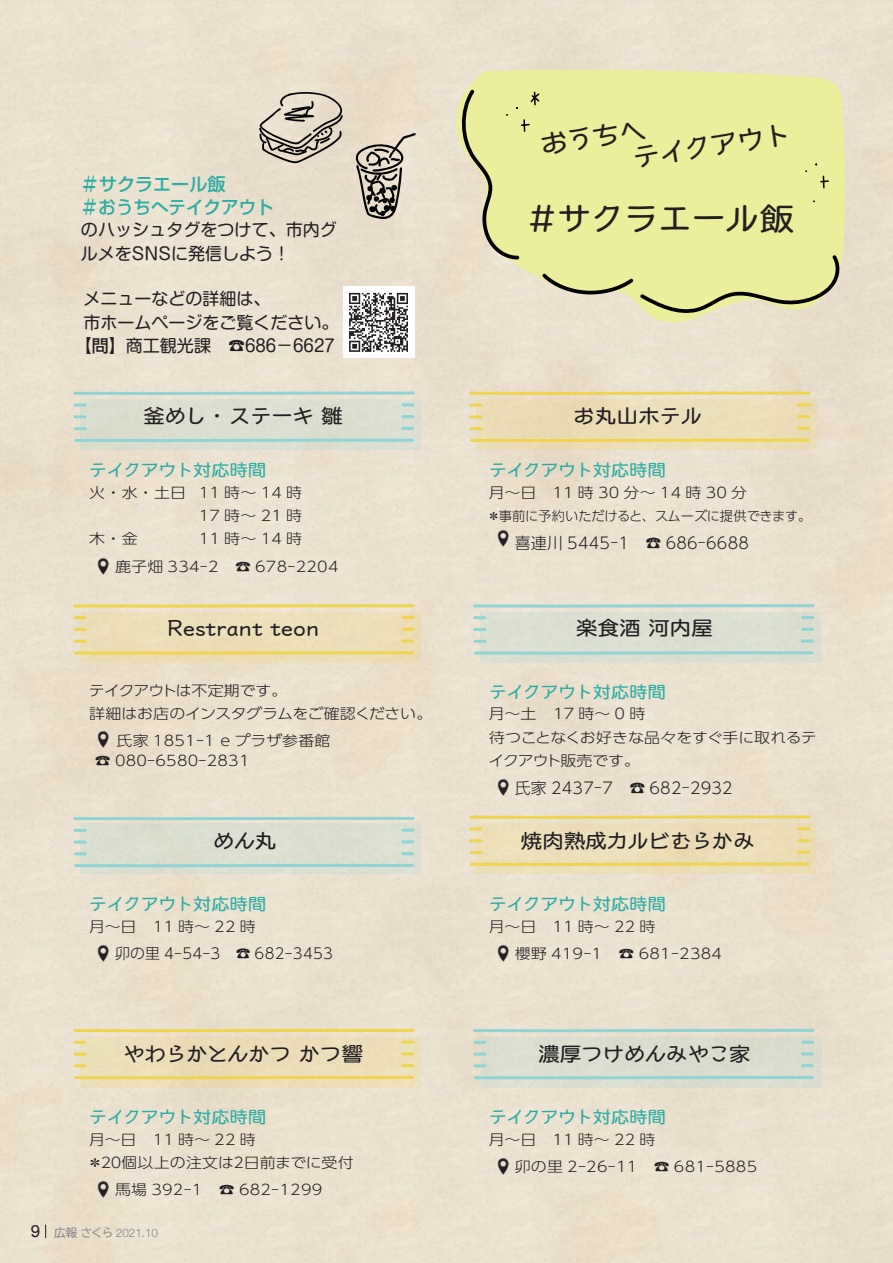
<style>
.page{position:relative;width:893px;height:1263px;background:#fff}
.page>*{position:absolute;margin:0;border:0;box-sizing:border-box;transform-origin:0 0}
.t1{font:500 30.6px "TB Cine R Go Std";letter-spacing:-.01em;color:#231f20;scale:1.11 1}
.t2{font:500 24.9px/27.5px "TB Cine R Go Std";color:#231f20;scale:1.11 1}
.t3{font:500 19.2px "TB Cine R Go Std";letter-spacing:.015em;color:#231f20;scale:1.11 1}
.t4{font:500 19.2px "TB Cine R Go Std";letter-spacing:-.005em;color:#231f20;scale:1.11 1}
.t5{font:500 18px/23.2px "Shin Go Pro";color:#2cada3}
.t6{font:16.95px/23.2px "Shin M Go Pro";color:#231f20}
.t7{font:16.95px "Helvetica Neue";color:#231f20}
.t8{font:500 16.2px "TB Cine R Go Std";letter-spacing:-.035em;color:#2cada3;scale:1.11 1}
.t9{font:300 15.9px "UD Shin Go Pr 6 N";letter-spacing:.015em;color:#231f20}
.t10{font:300 14.85px "UD Shin Go Pr 6 N";letter-spacing:.015em;color:#231f20}
.t11{font:300 14.4px/27.2px "UD Shin Go Pr 6 N";letter-spacing:.015em;color:#231f20;scale:1.11 1}
.t12{font:300 14.4px/23.4px "UD Shin Go Pr 6 N";letter-spacing:-.02em;color:#231f20;scale:1.11 1}
.t13{font:300 14.4px/23.4px "UD Shin Go Pr 6 N";letter-spacing:-.03em;color:#231f20;scale:1.11 1}
.t14{font:300 14.4px/23.4px "UD Shin Go Pr 6 N";letter-spacing:-.015em;color:#231f20;scale:1.11 1}
.t15{font:300 13.35px "UD Shin Go Pr 6 N";letter-spacing:-.02em;color:#231f20}
.t16{font:300 11.7px "Helvetica Neue";color:#808285}
.s1{font-family:"Shin Go Pro";font-weight:500}
.s2{font-size:14.4px}
.s3{font-family:"TBUDR Go Std";font-weight:400}
</style>
<div class="page">
<div style="left:482px;top:1037px;width:340px;height:50px;background:#dbded0"></div>
<div style="left:81px;top:399px;width:340px;height:51px;background:#dbded0"></div>
<div style="left:81px;top:823px;width:340px;height:50px;background:#dbdfd1"></div>
<div style="left:481px;top:612px;width:340px;height:50px;background:#dbdfd1"></div>
<div style="left:81px;top:1037px;width:340px;height:50px;background:#ecdfba"></div>
<div style="left:81px;top:612px;width:340px;height:50px;background:#ebddb5"></div>
<div style="left:476px;top:399px;width:340px;height:51px;background:#ecddb8"></div>
<img style="left:89px;top:552px;width:26px;height:26px">
<img style="left:89px;top:726px;width:27px;height:27px">
<img style="left:89px;top:940px;width:26px;height:25px">
<img style="left:89px;top:1176px;width:26px;height:25px">
<img style="left:489px;top:525px;width:25px;height:25px">
<img style="left:489px;top:774px;width:25px;height:25px">
<img style="left:489px;top:940px;width:25px;height:25px">
<img style="left:489px;top:1152px;width:25px;height:26px">
<svg style="left:472px;top:1027px;width:344px;height:54px"></svg>
<svg style="left:72px;top:390px;width:344px;height:53px"></svg>
<svg style="left:468px;top:390px;width:344px;height:53px"></svg>
<svg style="left:472px;top:603px;width:344px;height:53px"></svg>
<svg style="left:468px;top:814px;width:344px;height:53px;background:#ecdca5"></svg>
<svg style="left:72px;top:815px;width:344px;height:54px"></svg>
<svg style="left:72px;top:603px;width:344px;height:53px"></svg>
<svg style="left:72px;top:1027px;width:344px;height:54px"></svg>
<svg style="left:475px;top:823px;width:340px;height:50px;background:#ecddb1"></svg>
<svg style="left:258px;top:92px;width:158px;height:127px;background:#cbc1b1"></svg>
<svg style="left:349px;top:293px;width:59px;height:59px"></svg>
<svg style="left:454px;top:68px;width:391px;height:259px;background:#ebe6ba"></svg>
<svg style="left:460px;top:86px;width:383px;height:229px;background:#e1e1a0"></svg>
<div style="left:505px;top:91px;width:325px;height:112px;background:#ebee9b"></div>
<svg style="left:45px;top:1225px;width:1px;height:13px"></svg>
<p class="t5" style="left:81px;top:170px;width:194px">＃サクラエール飯<br>＃おうちへテイクアウト</p>
<p class="t6" style="left:81px;top:216px;width:258px">のハッシュタグをつけて、市内グルメをSNSに発信しよう!</p>
<p class="t6" style="left:83px;top:285px;width:189px">メニューなどの詳細は、</p>
<p class="t6" style="left:83px;top:309px;width:257px">市ホームページをご覧ください。</p>
<p class="t6" style="left:228px;top:332px;width:108px">☎686－6627</p>
<p class="t6" style="left:75px;top:332px;width:138px"><span class="s1">【問】</span>商工観光課</p>
<h3 class="t3" style="left:144px;top:399px;width:181px">釜めし・ステーキ雛</h3>
<p class="t8" style="left:89px;top:456px;width:161px">テイクアウト対応時間</p>
<p class="t11" style="left:199px;top:478px;width:95px">11 時～ 14時</p>
<p class="t11" style="left:89px;top:478px;width:89px">火・水・土日</p>
<p class="t11" style="left:89px;top:525px;width:45px">木・金</p>
<p class="t11" style="left:199px;top:503px;width:95px;line-height:23.4px">17 時～ 21 時<br>11 時～ 14時</p>
<p class="t11" style="left:115px;top:552px;width:95px">鹿子畑 334-2</p>
<p class="t11" style="left:235px;top:552px;width:95px">☎ 678-2204</p>
<h3 class="t3" style="left:167px;top:611px;width:139px">Restrant teon</h3>
<p class="t13" style="left:89px;top:678px;width:311px">テイクアウトは不定期です。<br>詳細はお店のインスタグラムをご確認ください。</p>
<p class="t11" style="left:95px;top:731px;width:214px;line-height:19.6px;text-indent:22px">氏家 1851-1 e プラザ参番館☎ 080-6580-2831</p>
<h3 class="t3" style="left:213px;top:824px;width:58px">めん丸</h3>
<p class="t8" style="left:89px;top:890px;width:161px">テイクアウト対応時間</p>
<p class="t11" style="left:89px;top:912px;width:152px">月～日　11 時～ 22 時</p>
<p class="t10" style="left:236px;top:942px;width:99px">☎ 682<span class="s2">-</span>3453</p>
<p class="t10" style="left:115px;top:942px;width:107px">卯の里 4<span class="s2">-</span>54<span class="s2">-</span>3</p>
<h3 class="t4" style="left:123px;top:1036px;width:217px">やわらかとんかつかつ響</h3>
<p class="t7" style="left:31px;top:1219px;width:11px">9</p>
<p class="t8" style="left:89px;top:1103px;width:161px">テイクアウト対応時間</p>
<p class="t14" style="left:244px;top:1127px;width:100px;text-indent:-155px">月～日　11 時～ 22 時<br>日前までに受付</p>
<p class="t11" style="left:121px;top:1148px;width:103px">個以上の注文は</p>
<p class="t11" style="left:98px;top:1148px;width:25px">２０</p>
<p class="t11" style="left:231px;top:1148px;width:16px">２</p>
<p class="t11" style="left:87px;top:1148px;width:16px">＊</p>
<p class="t11" style="left:115px;top:1175px;width:80px">馬場 392-1</p>
<p class="t16" style="left:54px;top:1223px;width:106px"><span class="s3">広報さくら</span> 2021.10</p>
<p class="t11" style="left:219px;top:1175px;width:95px">☎ 682-1299</p>
<h2 class="t2" style="left:626px;top:116px;width:145px;text-indent:-89px;rotate:-9deg">おうちへ<br>テイクアウト</h2>
<h1 class="t1" style="left:525px;top:192px;width:243px">＃サクラエール飯</h1>
<h3 class="t3" style="left:574px;top:399px;width:117px">お丸山ホテル</h3>
<p class="t8" style="left:489px;top:456px;width:161px">テイクアウト対応時間</p>
<p class="t11" style="left:489px;top:478px;width:234px">月～日　11 時 30 分～ 14 時 30 分</p>
<p class="t15" style="left:487px;top:505px;width:326px">＊事前に予約いただけると、スムーズに提供できます。</p>
<p class="t9" style="left:645px;top:530px;width:105px">☎ 686<span class="s2">-</span>6688</p>
<p class="t9" style="left:515px;top:530px;width:116px">喜連川 5445<span class="s2">-</span>1</p>
<h3 class="t3" style="left:576px;top:611px;width:124px">楽食酒河内屋</h3>
<p class="t8" style="left:489px;top:677px;width:161px">テイクアウト対応時間</p>
<p class="t12" style="left:489px;top:702px;width:297px">月～土　17 時～ 0 時<br>待つことなくお好きな品々をすぐ手に取れるテイクアウト販売です。</p>
<p class="t9" style="left:629px;top:775px;width:105px">☎ 682<span class="s2">-</span>2932</p>
<p class="t9" style="left:515px;top:775px;width:100px">氏家 2437<span class="s2">-</span>7</p>
<h3 class="t3" style="left:521px;top:824px;width:212px">焼肉熟成カルビむらかみ</h3>
<p class="t8" style="left:489px;top:890px;width:161px">テイクアウト対応時間</p>
<p class="t11" style="left:619px;top:912px;width:95px;text-indent:-130px">月～日　11 時～ 22 時<br>☎ 681-2384</p>
<p class="t11" style="left:515px;top:939px;width:80px">櫻野 419-1</p>
<h3 class="t3" style="left:538px;top:1036px;width:193px">濃厚つけめんみやこ家</h3>
<p class="t8" style="left:489px;top:1103px;width:161px">テイクアウト対応時間</p>
<p class="t11" style="left:654px;top:1125px;width:95px;text-indent:-165px">月～日　11 時～ 22 時<br>☎ 681-5885</p>
<p class="t11" style="left:515px;top:1152px;width:112px">卯の里 2-26-11</p>
</div>
